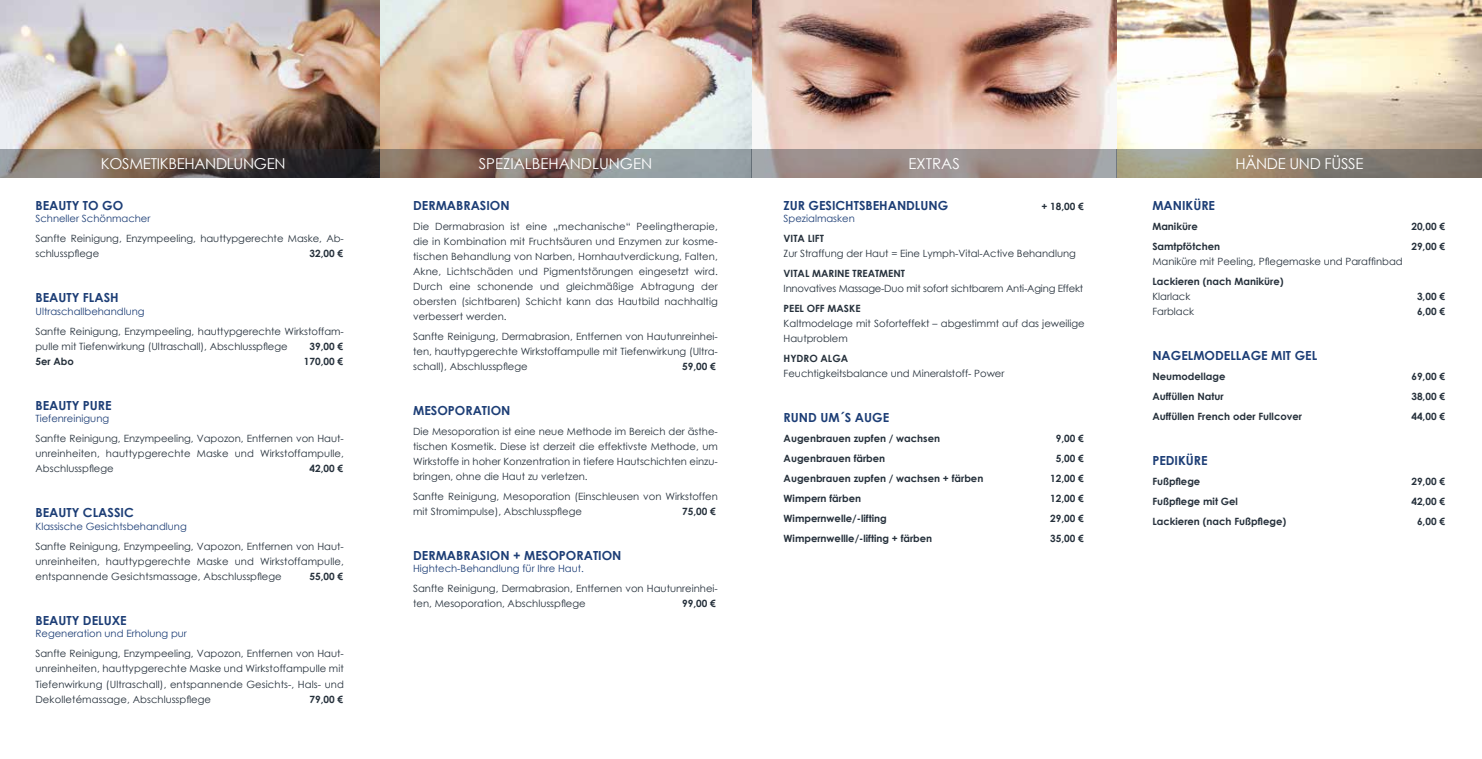
<style>
.page{position:relative;width:1482px;height:759px;background:#fff}
.page>*{position:absolute;margin:0;border:0;box-sizing:border-box;transform-origin:0 0}
.t1{font:15px "Century Gothic";letter-spacing:-.02em;color:#fff}
.t2{font:15px "Century Gothic";color:#fff}
.t3{font:700 12.5px "Century Gothic";color:#1d3e76}
.t4{font:10px/15px "Century Gothic";color:#25303b;text-align:justify}
.t5{font:700 10px "Century Gothic";color:#25303b}
.t6{font:10px "Century Gothic";color:#1d3e76}
.t7{font:10px "Century Gothic";letter-spacing:-.02em;color:#25303b}
</style>
<div class="page">
<img style="left:0;top:0;width:1481px;height:149px">
<img style="left:379px;top:0;width:372px;height:149px">
<svg style="left:0;top:149px;width:379px;height:28px;background:#635954"></svg>
<svg style="left:379px;top:149px;width:372px;height:28px;background:#897d77"></svg>
<svg style="left:751px;top:149px;width:365px;height:28px;background:#9c908e"></svg>
<svg style="left:1116px;top:149px;width:365px;height:28px;background:#908878"></svg>
<h1 class="t1" style="left:101px;top:153px;width:186px">KOSMETIKBEHANDLUNGEN</h1>
<h1 class="t2" style="left:478px;top:153px;width:175px">SPEZIALBEHANDLUNGEN</h1>
<h1 class="t1" style="left:908px;top:153px;width:53px">EXTRAS</h1>
<h1 class="t1" style="left:1235px;top:153px;width:129px">HÄNDE UND FÜSSE</h1>
<p class="t3" style="left:35px;top:195px;width:89px">BEAUTY TO GO</p>
<p class="t6" style="left:35px;top:211px;width:116px">Schneller Schönmacher</p>
<p class="t4" style="left:35px;top:231px;width:310px">Sanfte Reinigung, Enzympeeling, hauttypgerechte Maske, Ab&shy;schlusspflege</p>
<p class="t3" style="left:1152px;top:195px;width:64px">MANIKÜRE</p>
<p class="t5" style="left:1152px;top:218px;width:47px">Maniküre</p>
<p class="t5" style="left:1411px;top:218px;width:35px">20,00 €</p>
<p class="t5" style="left:1152px;top:238px;width:69px">Samtpfötchen</p>
<p class="t5" style="left:1411px;top:238px;width:35px">29,00 €</p>
<p class="t4" style="left:1152px;top:253px;width:252px">Maniküre mit Peeling, Pflegemaske und Paraffinbad</p>
<p class="t5" style="left:1152px;top:273px;width:133px">Lackieren (nach Maniküre)</p>
<p class="t4" style="left:1152px;top:288px;width:40px">Klarlack</p>
<p class="t5" style="left:1416px;top:288px;width:30px">3,00 €</p>
<p class="t4" style="left:1152px;top:303px;width:43px">Farblack</p>
<p class="t5" style="left:1416px;top:303px;width:30px">6,00 €</p>
<p class="t3" style="left:1152px;top:345px;width:166px">NAGELMODELLAGE MIT GEL</p>
<p class="t5" style="left:1152px;top:368px;width:74px">Neumodellage</p>
<p class="t5" style="left:1411px;top:368px;width:35px">69,00 €</p>
<p class="t5" style="left:1152px;top:388px;width:73px">Auffüllen Natur</p>
<p class="t5" style="left:1411px;top:388px;width:35px">38,00 €</p>
<p class="t5" style="left:1152px;top:408px;width:151px">Auffüllen French oder Fullcover</p>
<p class="t5" style="left:1411px;top:408px;width:35px">44,00 €</p>
<p class="t3" style="left:1152px;top:450px;width:57px">PEDIKÜRE</p>
<p class="t5" style="left:1152px;top:473px;width:50px">Fußpflege</p>
<p class="t5" style="left:1411px;top:473px;width:35px">29,00 €</p>
<p class="t5" style="left:1152px;top:493px;width:87px">Fußpflege mit Gel</p>
<p class="t5" style="left:1411px;top:493px;width:35px">42,00 €</p>
<p class="t5" style="left:1152px;top:513px;width:135px">Lackieren (nach Fußpflege)</p>
<p class="t5" style="left:1416px;top:513px;width:30px">6,00 €</p>
<p class="t3" style="left:413px;top:195px;width:98px">DERMABRASION</p>
<p class="t4" style="left:413px;top:218px;width:306px">Die Dermabrasion ist eine „mechanische“ Peelingtherapie, die in Kombination mit Fruchtsäuren und Enzymen zur kosme&shy;tischen Behandlung von Narben, Hornhautverdickung, Falten, Akne, Lichtschäden und Pigmentstörungen eingesetzt wird.<br>Durch eine schonende und gleichmäßige Abtragung der obersten (sichtbaren) Schicht kann das Hautbild nachhaltig verbessert werden.</p>
<p class="t4" style="left:413px;top:328px;width:306px">Sanfte Reinigung, Dermabrasion, Entfernen von Hautunreinhei&shy;ten, hauttypgerechte Wirkstoffampulle mit Tiefenwirkung (Ultra&shy;schall), Abschlusspflege</p>
<p class="t3" style="left:783px;top:195px;width:166px">ZUR GESICHTSBEHANDLUNG</p>
<p class="t5" style="left:1041px;top:198px;width:44px">+ 18,00 €</p>
<p class="t6" style="left:783px;top:211px;width:73px">Spezialmasken</p>
<p class="t5" style="left:783px;top:230px;width:42px">VITA LIFT</p>
<p class="t4" style="left:783px;top:245px;width:294px">Zur Straffung der Haut = Eine Lymph-Vital-Active Behandlung</p>
<p class="t5" style="left:783px;top:265px;width:123px">VITAL MARINE TREATMENT</p>
<p class="t7" style="left:783px;top:281px;width:301px">Innovatives Massage-Duo mit sofort sichtbarem Anti-Aging Effekt</p>
<p class="t5" style="left:783px;top:300px;width:78px">PEEL OFF MASKE</p>
<p class="t4" style="left:783px;top:315px;width:303px">Kaltmodelage mit Soforteffekt – abgestimmt auf das jeweilige<br>Hautproblem</p>
<p class="t5" style="left:783px;top:350px;width:66px">HYDRO ALGA</p>
<p class="t4" style="left:783px;top:365px;width:222px">Feuchtigkeitsbalance und Mineralstoff- Power</p>
<p class="t3" style="left:783px;top:407px;width:107px">RUND UM´S AUGE</p>
<p class="t5" style="left:783px;top:430px;width:158px">Augenbrauen zupfen / wachsen</p>
<p class="t5" style="left:1055px;top:430px;width:29px">9,00 €</p>
<p class="t5" style="left:783px;top:450px;width:103px">Augenbrauen färben</p>
<p class="t5" style="left:1055px;top:450px;width:29px">5,00 €</p>
<p class="t5" style="left:783px;top:470px;width:201px">Augenbrauen zupfen / wachsen + färben</p>
<p class="t5" style="left:1050px;top:470px;width:35px">12,00 €</p>
<p class="t5" style="left:783px;top:490px;width:79px">Wimpern färben</p>
<p class="t5" style="left:1050px;top:490px;width:35px">12,00 €</p>
<p class="t5" style="left:783px;top:510px;width:104px">Wimpernwelle/-lifting</p>
<p class="t5" style="left:1050px;top:510px;width:35px">29,00 €</p>
<p class="t5" style="left:783px;top:530px;width:150px">Wimpernwellle/-lifting + färben</p>
<p class="t5" style="left:1050px;top:530px;width:35px">35,00 €</p>
<p class="t5" style="left:309px;top:246px;width:35px">32,00 €</p>
<p class="t3" style="left:35px;top:288px;width:85px">BEAUTY FLASH</p>
<p class="t6" style="left:35px;top:304px;width:111px">Ultraschallbehandlung</p>
<p class="t4" style="left:35px;top:323px;width:310px">Sanfte Reinigung, Enzympeeling, hauttypgerechte Wirkstoffam&shy;pulle mit Tiefenwirkung (Ultraschall), Abschlusspflege</p>
<p class="t5" style="left:309px;top:338px;width:35px">39,00 €</p>
<p class="t5" style="left:35px;top:353px;width:40px">5er Abo</p>
<p class="t5" style="left:304px;top:353px;width:41px">170,00 €</p>
<p class="t3" style="left:35px;top:395px;width:78px">BEAUTY PURE</p>
<p class="t6" style="left:35px;top:411px;width:75px">Tiefenreinigung</p>
<p class="t4" style="left:35px;top:431px;width:310px">Sanfte Reinigung, Enzympeeling, Vapozon, Entfernen von Haut&shy;unreinheiten, hauttypgerechte Maske und Wirkstoffampulle, Abschlusspflege</p>
<p class="t5" style="left:682px;top:358px;width:35px">59,00 €</p>
<p class="t3" style="left:413px;top:400px;width:99px">MESOPORATION</p>
<p class="t4" style="left:413px;top:423px;width:306px">Die Mesoporation ist eine neue Methode im Bereich der ästhe&shy;tischen Kosmetik. Diese ist derzeit die effektivste Methode, um Wirkstoffe in hoher Konzentration in tiefere Hautschichten einzu&shy;bringen, ohne die Haut zu verletzen.</p>
<p class="t4" style="left:413px;top:488px;width:306px">Sanfte Reinigung, Mesoporation (Einschleusen von Wirkstoffen mit Stromimpulse), Abschlusspflege</p>
<p class="t5" style="left:309px;top:461px;width:35px">42,00 €</p>
<p class="t5" style="left:682px;top:503px;width:35px">75,00 €</p>
<p class="t3" style="left:35px;top:503px;width:100px">BEAUTY CLASSIC</p>
<p class="t6" style="left:35px;top:519px;width:153px">Klassische Gesichtsbehandlung</p>
<p class="t4" style="left:35px;top:538px;width:310px">Sanfte Reinigung, Enzympeeling, Vapozon, Entfernen von Haut&shy;unreinheiten, hauttypgerechte Maske und Wirkstoffampulle, entspannende Gesichtsmassage, Abschlusspflege</p>
<p class="t3" style="left:413px;top:545px;width:210px">DERMABRASION + MESOPORATION</p>
<p class="t6" style="left:413px;top:561px;width:172px">Hightech-Behandlung für Ihre Haut.</p>
<p class="t4" style="left:413px;top:581px;width:306px">Sanfte Reinigung, Dermabrasion, Entfernen von Hautunreinhei&shy;ten, Mesoporation, Abschlusspflege</p>
<p class="t5" style="left:309px;top:568px;width:35px">55,00 €</p>
<p class="t5" style="left:682px;top:596px;width:35px">99,00 €</p>
<p class="t3" style="left:35px;top:610px;width:93px">BEAUTY DELUXE</p>
<p class="t6" style="left:35px;top:626px;width:153px">Regeneration und Erholung pur</p>
<p class="t4" style="left:35px;top:646px;width:310px">Sanfte Reinigung, Enzympeeling, Vapozon, Entfernen von Haut&shy;unreinheiten, hauttypgerechte Maske und Wirkstoffampulle mit Tiefenwirkung (Ultraschall), entspannende Gesichts-, Hals- und Dekolletémassage, Abschlusspflege</p>
<p class="t5" style="left:309px;top:691px;width:35px">79,00 €</p>
</div>
